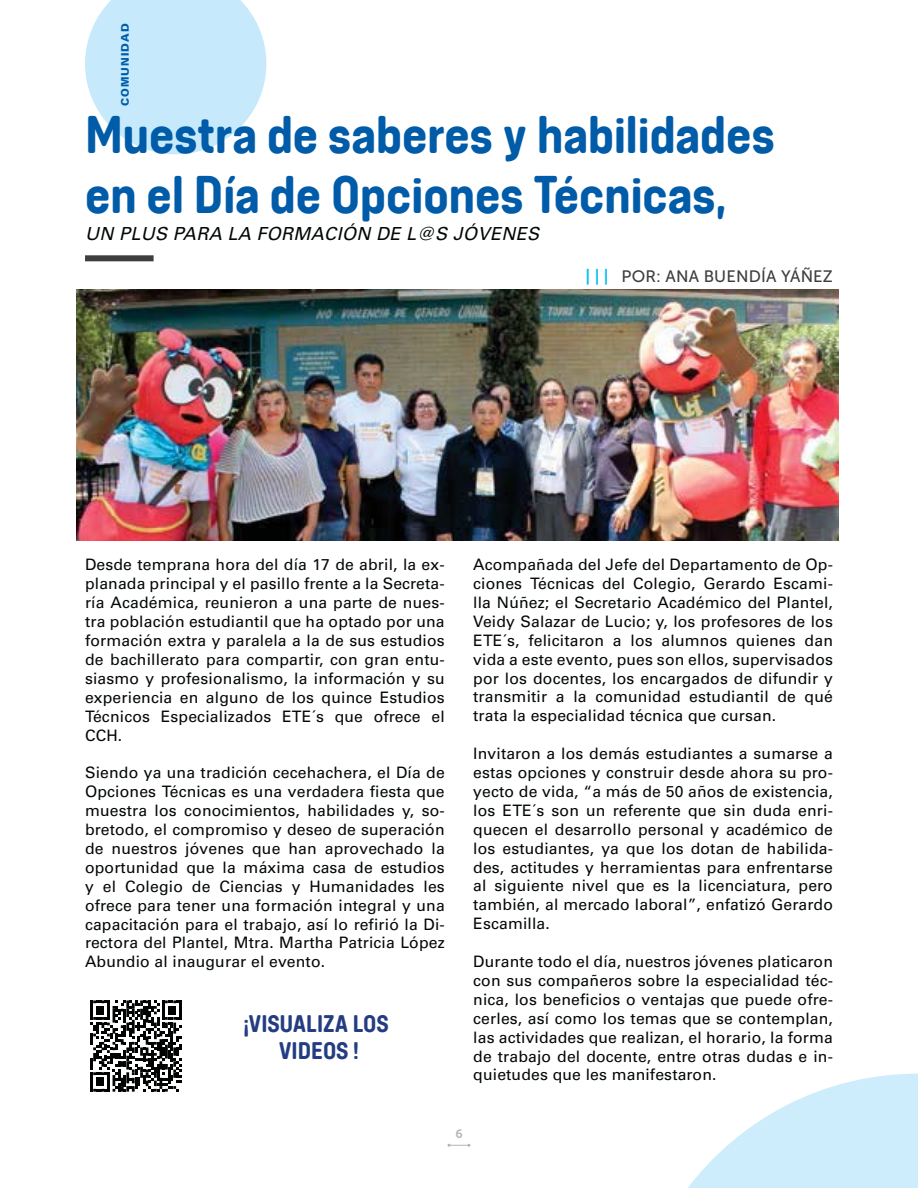
<style>
.page{position:relative;width:918px;height:1188px;background:#fff}
.page>*{position:absolute;margin:0;border:0;box-sizing:border-box;transform-origin:0 0}
.t1{font:49.5px/60px "Colatera Soft";color:#005ba8}
.t2{font:22.5px/27px "Colatera Soft";color:#243d82;text-align:center}
.t3{font:18px "Univers LT 55 Obl";letter-spacing:.02em;color:#030806}
.t4{font:16.5px "Museo Sans 500";letter-spacing:.01em;color:#3e3e41}
.t5{font:15.75px/18.9px "Univers LT 55 Rm";letter-spacing:.01em;color:#030806;text-align:justify}
.t6{font:12px "Museo Sans 700";color:#b4b6b8}
.t7{font:10.5px "Univers LT 75 Blk";letter-spacing:.1em;color:#005dab}
.s1{font-family:"Museo Sans 700";color:#00c1f3}
</style>
<div class="page">
<svg style="left:85px;top:0;width:181px;height:154px"></svg>
<svg style="left:448px;top:1144px;width:22px;height:3px"></svg>
<svg style="left:688px;top:1074px;width:230px;height:114px"></svg>
<div style="left:85px;top:255px;width:69px;height:6px;background:#3e3e41"></div>
<img style="left:77px;top:289px;width:761px;height:251px">
<svg style="left:90px;top:1000px;width:92px;height:92px"></svg>
<p class="t7" style="left:118px;top:106px;width:85px;rotate:-90deg">COMUNIDAD</p>
<h1 class="t1" style="left:85px;top:105px;width:691px">Muestra de saberes y habilidades en el Día de Opciones Técnicas,</h1>
<p class="t3" style="left:85px;top:223px;width:456px">UN PLUS PARA LA FORMACIÓN DE L@S JÓVENES</p>
<p class="t4" style="left:586px;top:267px;width:249px"><span class="s1">| | |</span> POR: ANA BUENDÍA YÁÑEZ</p>
<p class="t5" style="left:85px;top:556px;width:361px">Desde temprana hora del día 17 de abril, la ex&shy;planada principal y el pasillo frente a la Secreta&shy;ría Académica, reunieron a una parte de nues&shy;tra población estudiantil que ha optado por una formación extra y paralela a la de sus estudios de bachillerato para compartir, con gran entu&shy;siasmo y profesionalismo, la información y su experiencia en alguno de los quince Estudios Técnicos Especializados ETE´s que ofrece el CCH.</p>
<p class="t5" style="left:85px;top:763px;width:361px">Siendo ya una tradición cecehachera, el Día de Opciones Técnicas es una verdadera fiesta que muestra los conocimientos, habilidades y, so&shy;bretodo, el compromiso y deseo de superación de nuestros jóvenes que han aprovechado la oportunidad que la máxima casa de estudios y el Colegio de Ciencias y Humanidades les ofrece para tener una formación integral y una capacitación para el trabajo, así lo refirió la Di&shy;rectora del Plantel, Mtra. Martha Patricia López Abundio al inaugurar el evento.</p>
<h2 class="t2" style="left:244px;top:1010px;width:146px">¡VISUALIZA LOS<br>VIDEOS !</h2>
<p class="t5" style="left:473px;top:555px;width:361px">Acompañada del Jefe del Departamento de Op&shy;ciones Técnicas del Colegio, Gerardo Escami&shy;lla Núñez; el Secretario Académico del Plantel, Veidy Salazar de Lucio; y, los profesores de los ETE´s, felicitaron a los alumnos quienes dan vida a este evento, pues son ellos, supervisados por los docentes, los encargados de difundir y transmitir a la comunidad estudiantil de qué trata la especialidad técnica que cursan.</p>
<p class="t5" style="left:473px;top:744px;width:361px">Invitaron a los demás estudiantes a sumarse a estas opciones y construir desde ahora su pro&shy;yecto de vida, “a más de 50 años de existencia, los ETE´s son un referente que sin duda enri&shy;quecen el desarrollo personal y académico de los estudiantes, ya que los dotan de habilida&shy;des, actitudes y herramientas para enfrentarse al siguiente nivel que es la licenciatura, pero también, al mercado laboral”, enfatizó Gerardo Escamilla.</p>
<p class="t5" style="left:473px;top:952px;width:361px">Durante todo el día, nuestros jóvenes platicaron con sus compañeros sobre la especialidad téc&shy;nica, los beneficios o ventajas que puede ofre&shy;cerles, así como los temas que se contemplan, las actividades que realizan, el horario, la forma de trabajo del docente, entre otras dudas e in&shy;quietudes que les manifestaron.</p>
<p class="t6" style="left:455px;top:1127px;width:9px">6</p>
</div>
